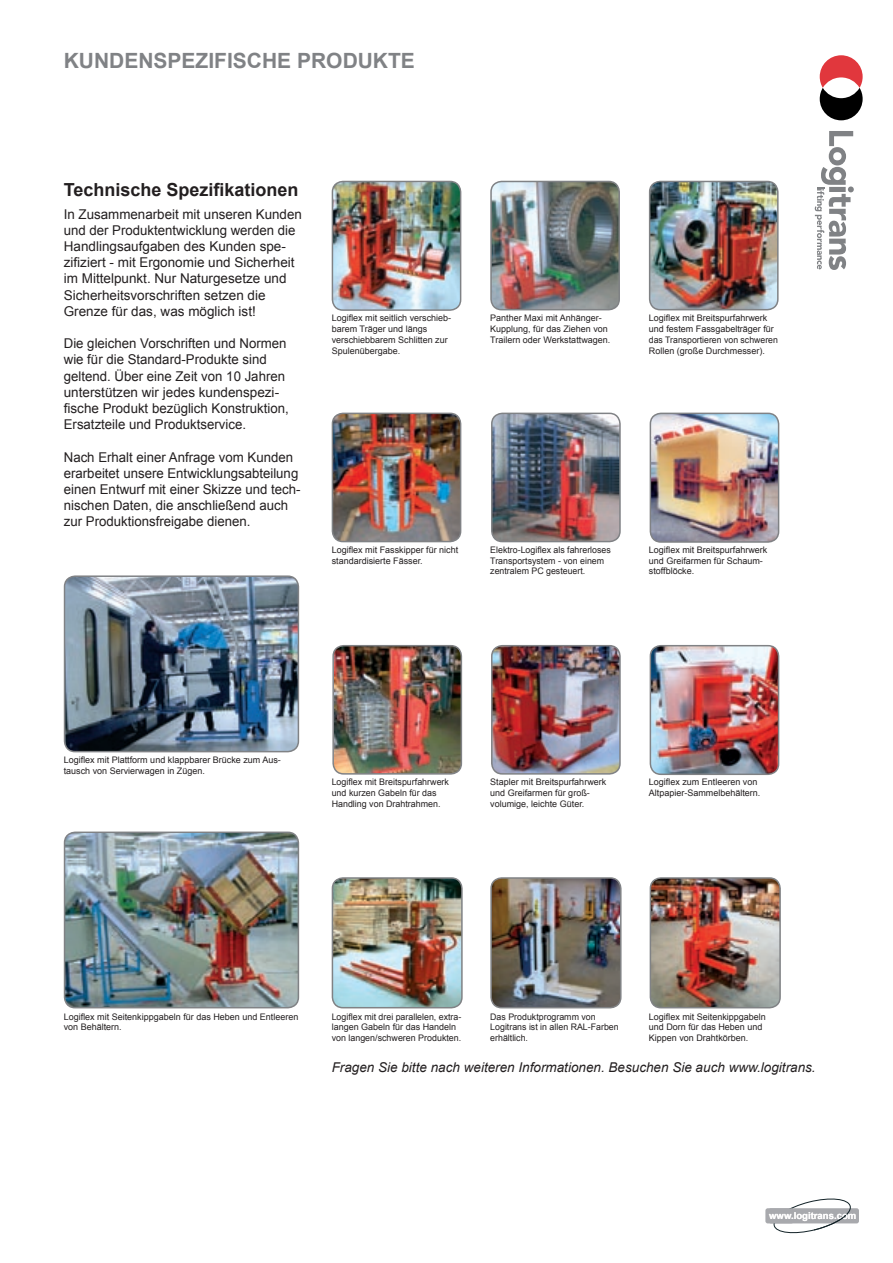
<style>
.page{position:relative;width:893px;height:1263px;background:#fff}
.page>*{position:absolute;margin:0;border:0;box-sizing:border-box;transform-origin:0 0}
.t1{font:700 21px "Arial";color:#808285}
.t2{font:700 18px "Arial";color:#231f20}
.t3{font:13.5px/16.2px "Arial";color:#231f20}
.t4{font:italic 13.5px "Arial";color:#231f20}
.t5{font:700 9.6px "Arial";color:#fffefe}
.t6{font:9px/10.8px "Arial";color:#231f20}
</style>
<div class="page">
<svg style="left:815px;top:131px;width:39px;height:139px"></svg>
<svg style="left:820px;top:55px;width:43px;height:65px"></svg>
<svg style="left:765px;top:1198px;width:94px;height:35px"></svg>
<img style="left:63px;top:831px;width:237px;height:177px">
<img style="left:63px;top:575px;width:237px;height:177px">
<img style="left:648px;top:180px;width:131px;height:130px">
<img style="left:649px;top:412px;width:131px;height:130px">
<img style="left:491px;top:645px;width:130px;height:129px">
<img style="left:332px;top:645px;width:131px;height:129px">
<img style="left:331px;top:412px;width:131px;height:130px">
<img style="left:649px;top:645px;width:131px;height:129px">
<img style="left:331px;top:180px;width:131px;height:130px">
<img style="left:490px;top:180px;width:130px;height:130px">
<img style="left:491px;top:412px;width:130px;height:130px">
<img style="left:331px;top:877px;width:132px;height:131px">
<img style="left:649px;top:877px;width:132px;height:131px">
<img style="left:490px;top:877px;width:132px;height:131px">
<p class="t1" style="left:64px;top:47px;width:353px">KUNDENSPEZIFISCHE PRODUKTE</p>
<p class="t2" style="left:64px;top:178px;width:236px">Technische Spezifikationen</p>
<p class="t3" style="left:64px;top:206px;width:240px">In Zusammenarbeit mit unseren Kunden</p>
<p class="t3" style="left:64px;top:222px;width:233px">und der Produktentwicklung werden die</p>
<p class="t3" style="left:64px;top:238px;width:232px">Handlingsaufgaben des Kunden spe&shy;zifiziert - mit Ergonomie und Sicherheit im Mittelpunkt. Nur Naturgesetze und Sicherheitsvorschriften setzen die Grenze für das, was möglich ist!</p>
<p class="t3" style="left:64px;top:335px;width:224px">Die gleichen Vorschriften und Normen wie für die Standard-Produkte sind</p>
<p class="t3" style="left:64px;top:368px;width:226px">geltend. Über eine Zeit von 10 Jahren unterstützen wir jedes kundenspezi&shy;fische Produkt bezüglich Konstruktion, Ersatzteile und Produktservice.</p>
<p class="t3" style="left:64px;top:449px;width:238px">Nach Erhalt einer Anfrage vom Kunden erarbeitet unsere Entwicklungsabteilung einen Entwurf mit einer Skizze und tech&shy;nischen Daten, die anschließend auch zur Produktionsfreigabe dienen.</p>
<p class="t6" style="left:332px;top:313px;width:121px">Logiflex mit seitlich verschieb&shy;barem Träger und längs verschiebbarem Schlitten zur<br>Spulenübergabe.</p>
<p class="t6" style="left:490px;top:313px;width:122px">Panther Maxi mit Anhänger-<br>Kupplung, für das Ziehen von<br>Trailern oder Werkstattwagen.</p>
<p class="t6" style="left:649px;top:313px;width:127px">Logiflex mit Breitspurfahrwerk und festem Fassgabelträger für</p>
<p class="t6" style="left:649px;top:334px;width:131px">das Transportieren von schweren</p>
<p class="t6" style="left:649px;top:345px;width:118px">Rollen (große Durchmesser).</p>
<p class="t6" style="left:332px;top:544px;width:128px">Logiflex mit Fasskipper für nicht standardisierte Fässer.</p>
<p class="t6" style="left:490px;top:544px;width:122px">Elektro-Logiflex als fahrerloses<br>Transportsystem - von einem zentralem PC gesteuert.</p>
<p class="t6" style="left:649px;top:544px;width:120px">Logiflex mit Breitspurfahrwerk und Greifarmen für Schaum&shy;stoffblöcke.</p>
<p class="t6" style="left:64px;top:755px;width:219px">Logiflex mit Plattform und klappbarer Brücke zum Aus&shy;tausch von Servierwagen in Zügen.</p>
<p class="t6" style="left:332px;top:776px;width:119px">Logiflex mit Breitspurfahrwerk und kurzen Gabeln für das<br>Handling von Drahtrahmen.</p>
<p class="t6" style="left:490px;top:776px;width:118px">Stapler mit Breitspurfahrwerk und Greifarmen für groß-</p>
<p class="t6" style="left:490px;top:798px;width:96px">volumige, leichte Güter.</p>
<p class="t6" style="left:649px;top:776px;width:113px">Logiflex zum Entleeren von<br>Altpapier-Sammelbehältern.</p>
<p class="t6" style="left:64px;top:1011px;width:236px">Logiflex mit Seitenkippgabeln für das Heben und Entleeren von Behältern.</p>
<p class="t6" style="left:332px;top:1011px;width:131px">Logiflex mit drei parallelen, extra-</p>
<p class="t6" style="left:332px;top:1022px;width:126px">langen Gabeln für das Handeln</p>
<p class="t6" style="left:332px;top:1033px;width:131px">von langen/schweren Produkten.</p>
<p class="t6" style="left:490px;top:1011px;width:130px">Das Produktprogramm von<br>Logitrans ist in allen RAL-Farben erhältlich.</p>
<p class="t6" style="left:649px;top:1011px;width:119px">Logiflex mit Seitenkippgabeln und Dorn für das Heben und<br>Kippen von Drahtkörben.</p>
<p class="t4" style="left:332px;top:1059px;width:486px">Fragen Sie bitte nach weiteren Informationen. Besuchen Sie auch www.logitrans.</p>
<p class="t5" style="left:769px;top:1209px;width:89px">www.logitrans.com</p>
</div>
